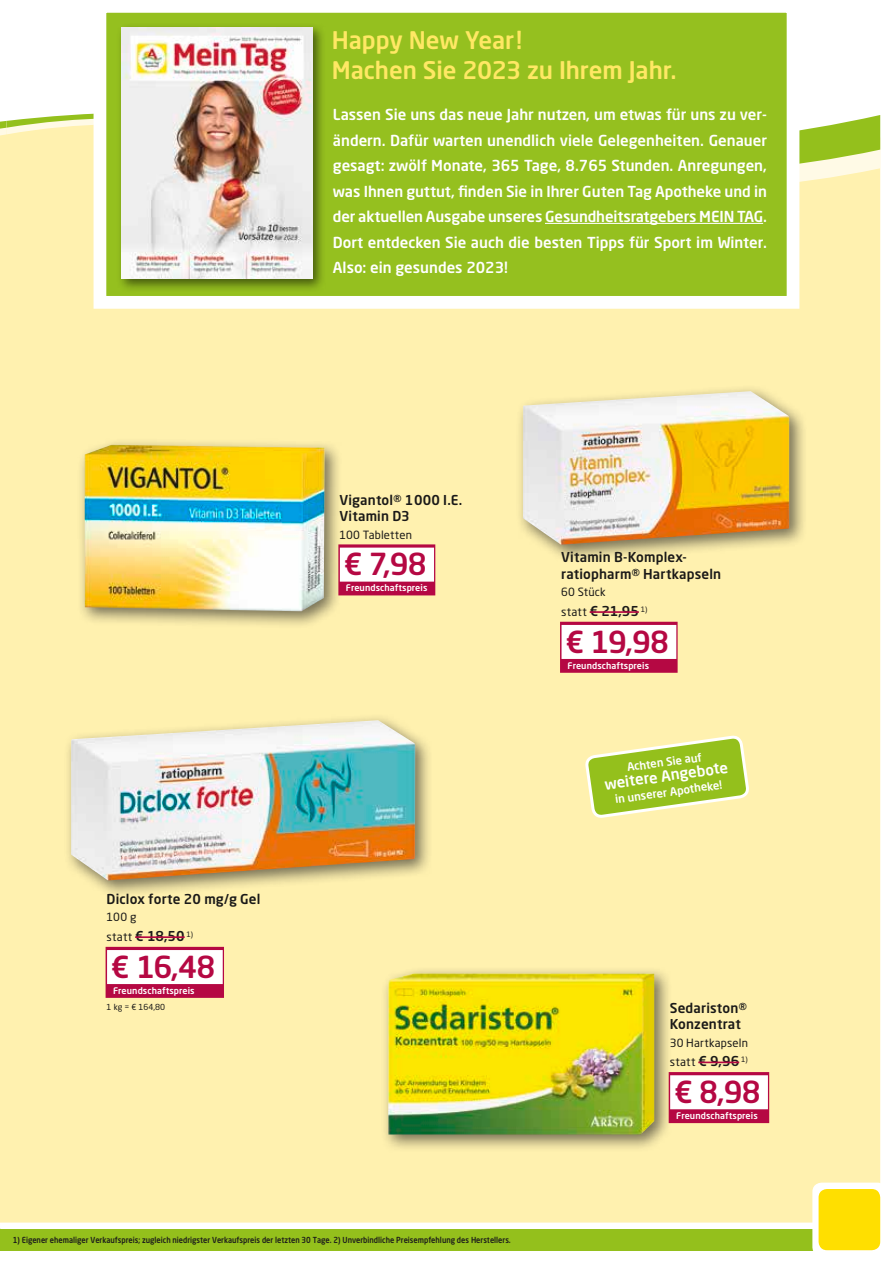
<style>
.page{position:relative;width:893px;height:1263px;background:#fff}
.page>*{position:absolute;margin:0;border:0;box-sizing:border-box;transform-origin:0 0}
._04_Angebotspreis{font:500 30px "Neo Sans Pro";letter-spacing:-.025em;color:#b50843}
.t1{font:500 24px/30px "Neo Sans Pro";letter-spacing:-.005em;color:#ffe864}
.t2{font:500 15px/25.5px "Neo Sans Pro";color:#fff;text-align:justify}
._01_Artikel{font:500 13.5px/16.5px "Neo Sans Pro";letter-spacing:.01em;color:#1a1918}
._03_statt_Preis{font:500 13.5px "Neo Sans Pro";letter-spacing:-.005em;color:#1a1918}
._03_statt_Preis-2{font:11.55px "Neo Sans Pro";letter-spacing:.025em;color:#1a1918}
._02_Text{font:11.25px "Neo Sans Pro";letter-spacing:.015em;color:#1a1918}
.t3{font:500 11.25px "Neo Sans Pro";color:#fff}
._07_T_Wirberaten{font:500 9px "Neo Sans Pro";letter-spacing:.01em;color:#fff}
.t4{font:500 8.25px "Neo Sans Pro";color:#1d1d1b;scale:.9 1}
._05_Grundpreis{font:8.25px "Neo Sans Pro";color:#1a1918}
.s1{font-weight:400;font-size:11.55px}
.s2{font-weight:500;font-size:13.5px}
</style>
<div class="page">
<div style="left:0;top:209px;width:880px;height:1013px;background:#fff1af"></div>
<div style="left:0;top:1229px;width:880px;height:21px;background:#94c01c"></div>
<div style="left:812px;top:1182px;width:74px;height:74px;background:#fff;border-radius:9px"></div>
<div style="left:819px;top:1189px;width:61px;height:61px;background:#ffdf00;border-radius:9px"></div>
<svg style="left:0;top:121px;width:6px;height:88px"></svg>
<svg style="left:6px;top:113px;width:874px;height:114px;background:#edeaa1"></svg>
<svg style="left:94px;top:12px;width:705px;height:298px;background:#a1c738"></svg>
<hr style="left:545px;top:223px;width:218px;height:1px;background:#fff">
<div style="left:116px;top:23px;width:210px;height:269px;background:#1d1d1b;opacity:.6"></div>
<img style="left:121px;top:28px;width:192px;height:251px">
<div style="left:381px;top:966px;width:291px;height:187px;background:#1a1918;opacity:.6"></div>
<img style="left:388px;top:973px;width:266px;height:161px">
<div style="left:669px;top:1072px;width:100px;height:51px;background:#b50843"></div>
<div style="left:670px;top:1075px;width:98px;height:34px;background:#fff"></div>
<hr style="left:698px;top:1061px;width:41px;height:2px;background:#b50843">
<svg style="left:586px;top:702px;width:162px;height:150px;background:#d8e07e"></svg>
<div style="left:77px;top:437px;width:266px;height:192px;background:#1a1918;opacity:.6"></div>
<img style="left:85px;top:445px;width:240px;height:166px">
<div style="left:338px;top:544px;width:97px;height:51px;background:#b50843"></div>
<div style="left:340px;top:548px;width:94px;height:34px;background:#fff"></div>
<div style="left:516px;top:384px;width:292px;height:178px;background:#1a1918;opacity:.6"></div>
<img style="left:523px;top:391px;width:266px;height:154px">
<div style="left:560px;top:622px;width:118px;height:51px;background:#b50843"></div>
<div style="left:561px;top:625px;width:115px;height:34px;background:#fff"></div>
<hr style="left:590px;top:611px;width:49px;height:2px;background:#b50843">
<div style="left:64px;top:713px;width:369px;height:185px;background:#1a1918;opacity:.6"></div>
<img style="left:71px;top:720px;width:344px;height:160px">
<div style="left:106px;top:947px;width:118px;height:51px;background:#b50843"></div>
<div style="left:107px;top:950px;width:116px;height:34px;background:#fff"></div>
<hr style="left:135px;top:936px;width:50px;height:2px;background:#b50843">
<p class="t1" style="left:332px;top:25px;width:346px">Happy New Year!<br>Machen Sie 2023 zu Ihrem Jahr.</p>
<p class="t2" style="left:333px;top:102px;width:436px">Lassen Sie uns das neue Jahr nutzen, um etwas für uns zu ver&shy;ändern. Dafür warten unendlich viele Gelegenheiten. Genauer gesagt: zwölf Monate, 365 Tage, 8.765 Stunden. Anregungen, was Ihnen guttut, finden Sie in Ihrer Guten Tag Apotheke und in der aktuellen Ausgabe unseres Gesundheitsratgebers MEIN TAG.<br>Dort entdecken Sie auch die besten Tipps für Sport im Winter.<br>Also: ein gesundes 2023!</p>
<p class="_01_Artikel" style="left:339px;top:491px;width:124px">Vigantol® 1 000 I.E.<br>Vitamin D3</p>
<p class="_02_Text" style="left:339px;top:527px;width:74px">100 Tabletten</p>
<p class="_04_Angebotspreis" style="left:344px;top:545px;width:85px">€ 7,98</p>
<p class="_07_T_Wirberaten" style="left:346px;top:582px;width:83px">Freundschaftspreis</p>
<p class="_01_Artikel" style="left:107px;top:890px;width:155px">Diclox forte 20 mg/g Gel</p>
<p class="_02_Text" style="left:107px;top:910px;width:31px">100 g</p>
<p class="_03_statt_Preis" style="left:107px;top:927px;width:88px"><span class="s1">statt</span> € 18,50 <sup>1)</sup></p>
<p class="_04_Angebotspreis" style="left:111px;top:948px;width:106px">€ 16,48</p>
<p class="_07_T_Wirberaten" style="left:113px;top:985px;width:83px">Freundschaftspreis</p>
<p class="_05_Grundpreis" style="left:107px;top:1002px;width:60px">1 kg = € 164,80</p>
<p class="t4" style="left:13px;top:1234px;width:555px">1) Eigener ehemaliger Verkaufspreis; zugleich niedrigster Verkaufspreis der letzten 30 Tage. 2) Unverbindliche Preisempfehlung des Herstellers.</p>
<p class="_01_Artikel" style="left:561px;top:549px;width:162px">Vitamin B-Komplex&shy;ratiopharm® Hartkapseln</p>
<p class="_02_Text" style="left:561px;top:585px;width:46px">60 Stück</p>
<p class="_03_statt_Preis" style="left:561px;top:602px;width:88px"><span class="s1">statt</span> € 21,95 <sup>1)</sup></p>
<p class="_04_Angebotspreis" style="left:565px;top:622px;width:105px">€ 19,98</p>
<p class="_07_T_Wirberaten" style="left:567px;top:660px;width:83px">Freundschaftspreis</p>
<p class="t3" style="left:626px;top:760px;width:77px;rotate:-8deg">Achten Sie auf</p>
<p class="t2" style="left:603px;top:771px;width:126px;rotate:-8deg">weitere Angebote</p>
<p class="t3" style="left:614px;top:792px;width:109px;rotate:-8deg">in unserer Apotheke!</p>
<p class="_01_Artikel" style="left:670px;top:999px;width:79px">Sedariston®<br>Konzentrat</p>
<p class="_02_Text" style="left:670px;top:1035px;width:80px">30 Hartkapseln</p>
<p class="_03_statt_Preis-2" style="left:670px;top:1055px;width:80px">statt <span class="s2">€ 9,96</span> <sup>1)</sup></p>
<p class="_04_Angebotspreis" style="left:674px;top:1073px;width:88px">€ 8,98</p>
<p class="_07_T_Wirberaten" style="left:676px;top:1110px;width:83px">Freundschaftspreis</p>
</div>
